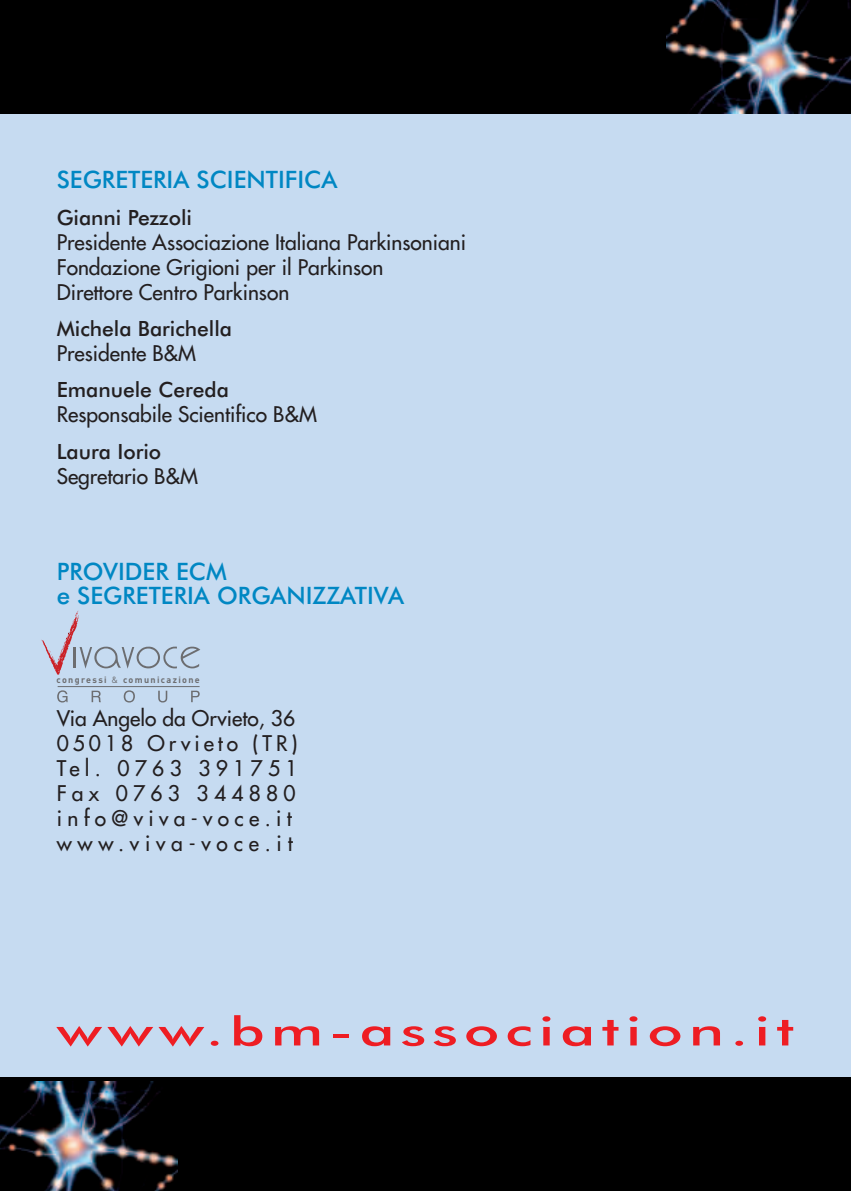
<style>
.page{position:relative;width:851px;height:1191px;background:#fff}
.page>*{position:absolute;margin:0;border:0;box-sizing:border-box;transform-origin:0 0}
.t1{font:500 40px "Futura BT";letter-spacing:.1em;color:#ee1d23;scale:1.5 1}
.t2{font:500 24px/23.6px "Futura BT";color:#0087c3}
.t3{font:21px/25px "Futura";color:#231f20}
.t4{font:21px/25px "Futura";letter-spacing:.25em;color:#231f20}
.t5{font:500 21px "Futura BT";color:#231f20}
.t6{font:700 9px "DIN";letter-spacing:.15em;color:#6c6d70}
.s1{font-weight:400}
</style>
<div class="page">
<div style="left:0;top:0;width:850px;height:1191px;background:#c6dbf1"></div>
<div style="left:0;top:1077px;width:850px;height:114px;background:#000"></div>
<img style="left:0;top:1082px;width:177px;height:109px">
<svg style="left:41px;top:611px;width:159px;height:63px"></svg>
<hr style="left:58px;top:686px;width:141px;height:1px;background:#6c6d70">
<svg style="left:57px;top:690px;width:11px;height:12px"></svg>
<svg style="left:92px;top:690px;width:9px;height:12px"></svg>
<svg style="left:124px;top:690px;width:11px;height:12px"></svg>
<svg style="left:158px;top:690px;width:9px;height:12px"></svg>
<svg style="left:191px;top:690px;width:9px;height:12px"></svg>
<div style="left:0;top:0;width:850px;height:113px;background:#000"></div>
<img style="left:666px;top:0;width:184px;height:113px">
<p class="t2" style="left:57px;top:170px;width:282px">SEGRETERIA SCIENTIFICA</p>
<p class="t5" style="left:57px;top:209px;width:137px">Gianni Pezzoli</p>
<p class="t3" style="left:57px;top:231px;width:411px">Presidente Associazione Italiana Parkinsoniani<br>Fondazione Grigioni per il Parkinson<br>Direttore Centro Parkinson</p>
<p class="t5" style="left:57px;top:320px;width:177px">Michela Barichella</p>
<p class="t3" style="left:57px;top:342px;width:141px">Presidente B&amp;M</p>
<p class="t5" style="left:57px;top:381px;width:174px">Emanuele Cereda</p>
<p class="t3" style="left:57px;top:403px;width:261px">Responsabile Scientifico B&amp;M</p>
<p class="t5" style="left:57px;top:443px;width:106px">Laura Iorio</p>
<p class="t3" style="left:57px;top:465px;width:143px">Segretario B&amp;M</p>
<p class="t2" style="left:57px;top:562px;width:349px">PROVIDER ECM<br>e SEGRETERIA ORGANIZZATIVA</p>
<p class="t6" style="left:57px;top:674px;width:145px">congressi <span class="s1">&amp;</span> comunicazione</p>
<p class="t4" style="left:57px;top:707px;width:242px">Via Angelo da Orvieto, 36<br>05018 Orvieto (TR)<br>Tel. 0763 391751<br>Fax 0763 344880 info@viva-voce.it www.viva-voce.it</p>
<h1 class="t1" style="left:57px;top:1015px;width:493px">www.bm-association.it</h1>
</div>
